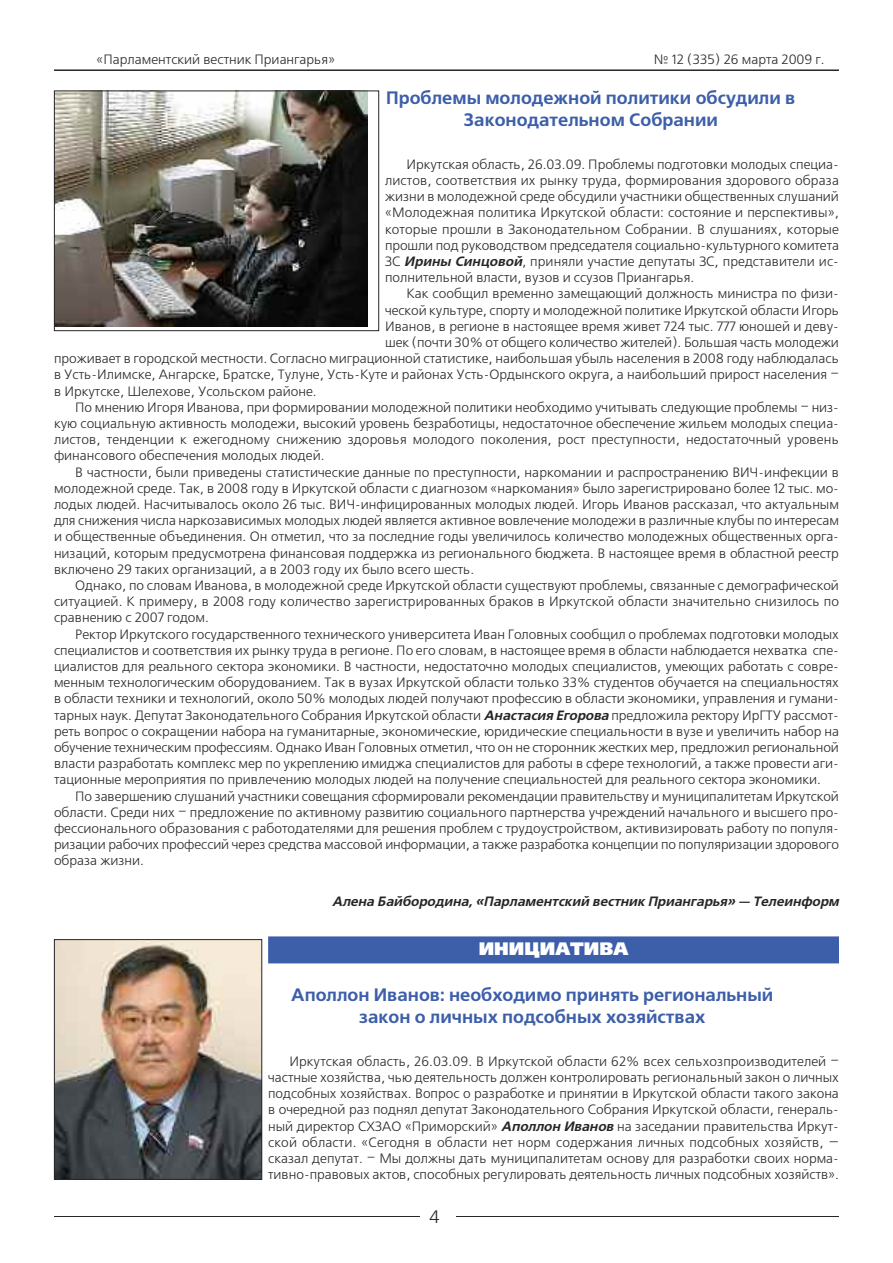
<style>
.page{position:relative;width:893px;height:1263px;background:#fff}
.page>*{position:absolute;margin:0;border:0;box-sizing:border-box;transform-origin:0 0}
.t1{font:700 18px/21.6px "Free Set C";color:#3d5ea9;text-align:center}
.t2{font:18px "Free Set Black C";color:#fff}
.t3{font:18px "Free Set C";color:#272627}
.t4{font:13.5px/16.2px "Free Set C";color:#272627;text-align:justify}
.t5{font:italic 700 13.5px "Free Set C";color:#272627}
.s1{font-weight:700;font-style:italic}
</style>
<div class="page">
<hr style="left:54px;top:69px;width:785px;height:2px;background:#272627">
<hr style="left:54px;top:1216px;width:785px;height:1px;background:#272627">
<div style="left:420px;top:1209px;width:35px;height:19px;background:#fff"></div>
<div style="left:268px;top:936px;width:571px;height:27px;background:#3d5ea9"></div>
<img style="left:56px;top:93px;width:312px;height:233px">
<div style="left:54px;top:91px;width:325px;height:240px;border:1px solid #272627"></div>
<img style="left:56px;top:941px;width:204px;height:237px">
<div style="left:54px;top:939px;width:208px;height:241px;border:1px solid #272627"></div>
<p class="t4" style="left:97px;top:52px;width:240px">«Парламентский вестник Приангарья»</p>
<p class="t4" style="left:654px;top:52px;width:172px">№ 12 (335) 26 марта 2009 г.</p>
<h1 class="t1" style="left:386px;top:87px;width:411px">Проблемы молодежной политики обсудили в<br>Законодательном Собрании</h1>
<p class="t4" style="left:385px;top:156px;width:455px;text-indent:21px">Иркутская область, 26.03.09. Проблемы подготовки молодых специа&shy;листов, соответствия их рынку труда, формирования здорового образа жизни в молодежной среде обсудили участники общественных слушаний «Молодежная политика Иркутской области: состояние и перспективы», которые прошли в Законодательном Собрании. В слушаниях, которые прошли под руководством председателя социально-культурного комитета ЗС <span class="s1">Ирины Синцовой</span>, приняли участие депутаты ЗС, представители ис&shy;полнительной власти, вузов и ссузов Приангарья.</p>
<p class="t4" style="left:406px;top:286px;width:434px">Как сообщил временно замещающий должность министра по физи-</p>
<p class="t4" style="left:385px;top:302px;width:455px">ческой культуре, спорту и молодежной политике Иркутской области Игорь</p>
<p class="t4" style="left:385px;top:318px;width:455px">Иванов, в регионе в настоящее время живет 724 тыс. 777 юношей и деву-</p>
<p class="t4" style="left:385px;top:334px;width:455px">шек (почти 30% от общего количество жителей). Большая часть молодежи</p>
<p class="t4" style="left:54px;top:350px;width:786px">проживает в городской местности. Согласно миграционной статистике, наибольшая убыль населения в 2008 году наблюдалась</p>
<p class="t4" style="left:54px;top:367px;width:786px">в Усть-Илимске, Ангарске, Братске, Тулуне, Усть-Куте и районах Усть-Ордынского округа, а наибольший прирост населения –</p>
<p class="t4" style="left:54px;top:383px;width:264px">в Иркутске, Шелехове, Усольском районе.</p>
<p class="t4" style="left:75px;top:399px;width:765px">По мнению Игоря Иванова, при формировании молодежной политики необходимо учитывать следующие проблемы – низ-</p>
<p class="t4" style="left:54px;top:415px;width:786px">кую социальную активность молодежи, высокий уровень безработицы, недостаточное обеспечение жильем молодых специа-</p>
<p class="t4" style="left:54px;top:431px;width:786px">листов, тенденции к ежегодному снижению здоровья молодого поколения, рост преступности, недостаточный уровень</p>
<p class="t4" style="left:54px;top:448px;width:272px">финансового обеспечения молодых людей.</p>
<p class="t4" style="left:75px;top:464px;width:765px">В частности, были приведены статистические данные по преступности, наркомании и распространению ВИЧ-инфекции в</p>
<p class="t4" style="left:54px;top:480px;width:786px">молодежной среде. Так, в 2008 году в Иркутской области с диагнозом «наркомания» было зарегистрировано более 12 тыс. мо-</p>
<p class="t4" style="left:54px;top:496px;width:786px">лодых людей. Насчитывалось около 26 тыс. ВИЧ-инфицированных молодых людей. Игорь Иванов рассказал, что актуальным</p>
<p class="t4" style="left:54px;top:512px;width:786px">для снижения числа наркозависимых молодых людей является активное вовлечение молодежи в различные клубы по интересам</p>
<p class="t4" style="left:54px;top:529px;width:786px">и общественные объединения. Он отметил, что за последние годы увеличилось количество молодежных общественных орга-</p>
<p class="t4" style="left:54px;top:545px;width:786px">низаций, которым предусмотрена финансовая поддержка из регионального бюджета. В настоящее время в областной реестр</p>
<p class="t4" style="left:54px;top:561px;width:422px">включено 29 таких организаций, а в 2003 году их было всего шесть.</p>
<p class="t4" style="left:75px;top:577px;width:765px">Однако, по словам Иванова, в молодежной среде Иркутской области существуют проблемы, связанные с демографической</p>
<p class="t4" style="left:54px;top:593px;width:786px">ситуацией. К примеру, в 2008 году количество зарегистрированных браков в Иркутской области значительно снизилось по</p>
<p class="t4" style="left:54px;top:610px;width:156px">сравнению с 2007 годом.</p>
<p class="t4" style="left:75px;top:626px;width:765px">Ректор Иркутского государственного технического университета Иван Головных сообщил о проблемах подготовки молодых</p>
<p class="t4" style="left:54px;top:642px;width:786px">специалистов и соответствия их рынку труда в регионе. По его словам, в настоящее время в области наблюдается нехватка спе-</p>
<p class="t4" style="left:54px;top:658px;width:786px">циалистов для реального сектора экономики. В частности, недостаточно молодых специалистов, умеющих работать с совре-</p>
<p class="t4" style="left:54px;top:674px;width:786px">менным технологическим оборудованием. Так в вузах Иркутской области только 33% студентов обучается на специальностях</p>
<p class="t4" style="left:54px;top:691px;width:786px">в области техники и технологий, около 50% молодых людей получают профессию в области экономики, управления и гумани-</p>
<p class="t4" style="left:54px;top:707px;width:786px">тарных наук. Депутат Законодательного Собрания Иркутской области <span class="s1">АнастасияЕгорова</span>предложила ректору ИрГТУ рассмот-</p>
<p class="t4" style="left:54px;top:723px;width:786px">реть вопрос о сокращении набора на гуманитарные, экономические, юридические специальности в вузе и увеличить набор на</p>
<p class="t4" style="left:54px;top:739px;width:786px">обучение техническим профессиям. Однако Иван Головных отметил, что он не сторонник жестких мер, предложил региональной</p>
<p class="t4" style="left:54px;top:755px;width:786px">власти разработать комплекс мер по укреплению имиджа специалистов для работы в сфере технологий, а также провести аги-</p>
<p class="t4" style="left:54px;top:772px;width:768px">тационные мероприятия по привлечению молодых людей на получение специальностей для реального сектора экономики.</p>
<p class="t4" style="left:75px;top:788px;width:765px">По завершению слушаний участники совещания сформировали рекомендации правительству и муниципалитетам Иркутской</p>
<p class="t4" style="left:54px;top:804px;width:786px">области. Среди них – предложение по активному развитию социального партнерства учреждений начального и высшего про-</p>
<p class="t4" style="left:54px;top:820px;width:786px">фессионального образования с работодателями для решения проблем с трудоустройством, активизировать работу по популя-</p>
<p class="t4" style="left:54px;top:836px;width:786px">ризации рабочих профессий через средства массовой информации, а также разработка концепции по популяризации здорового</p>
<p class="t4" style="left:54px;top:853px;width:91px">образа жизни.</p>
<p class="t5" style="left:332px;top:894px;width:510px">Алена Байбородина, «Парламентский вестник Приангарья» — Телеинформ</p>
<h1 class="t2" style="left:479px;top:938px;width:151px">ИНИЦИАТИВА</h1>
<h1 class="t1" style="left:291px;top:984px;width:484px">Аполлон Иванов: необходимо принять региональный закон о личных подсобных хозяйствах</h1>
<p class="t4" style="left:268px;top:1053px;width:572px;text-indent:21px">Иркутская область, 26.03.09. В Иркутской области 62% всех сельхозпроизводителей – частные хозяйства, чью деятельность должен контролировать региональный закон о личных подсобных хозяйствах. Вопрос о разработке и принятии в Иркутской области такого закона в очередной раз поднял депутат Законодательного Собрания Иркутской области, генераль&shy;ный директор СХЗАО «Приморский» <span class="s1">Аполлон Иванов</span> на заседании правительства Иркут&shy;ской области. «Сегодня в области нет норм содержания личных подсобных хозяйств, — сказал депутат. – Мы должны дать муниципалитетам основу для разработки своих норма&shy;тивно-правовых актов, способных регулировать деятельность личных подсобных хозяйств».</p>
<h1 class="t3" style="left:429px;top:1206px;width:12px">4</h1>
</div>
